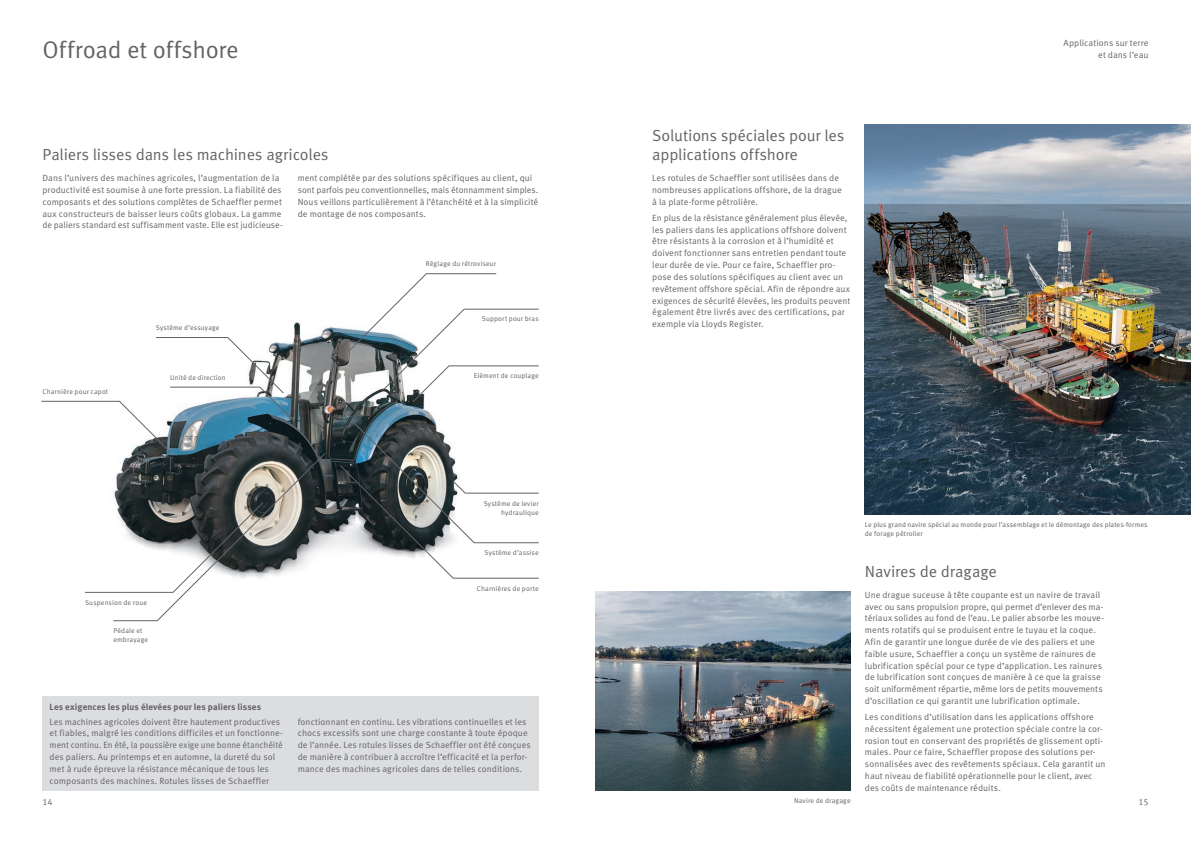
<style>
.page{position:relative;width:1191px;height:842px;background:#fff}
.page>*{position:absolute;margin:0;border:0;box-sizing:border-box;transform-origin:0 0}
.t1{font:24px "Schaeffler Meta";letter-spacing:-.005em;color:#636366}
.t2{font:16px/19px "Schaeffler Meta";letter-spacing:-.01em;color:#636366}
.t3{font:9px/11.8px "Schaeffler Meta";letter-spacing:.005em;color:#636366}
.t4{font:700 9px "Schaeffler Meta";letter-spacing:.01em;color:#636366}
.t5{font:7px/9px "Schaeffler Meta";letter-spacing:.015em;color:#636366}
</style>
<div class="page">
<img style="left:865px;top:125px;width:326px;height:389px">
<img style="left:595px;top:591px;width:255px;height:200px">
<img style="left:113px;top:322px;width:383px;height:300px">
<svg style="left:340px;top:421px;width:199px;height:157px"></svg>
<svg style="left:41px;top:337px;width:284px;height:284px"></svg>
<svg style="left:348px;top:273px;width:191px;height:128px"></svg>
<div style="left:43px;top:696px;width:496px;height:95px;background:#dcdddf"></div>
<h1 class="t1" style="left:43px;top:35px;width:198px">Offroad et offshore</h1>
<h2 class="t2" style="left:43px;top:145px;width:288px">Paliers lisses dans les machines agricoles</h2>
<p class="t3" style="left:43px;top:172px;width:242px">Dans l’univers des machines agricoles, l’augmentation de la productivité est soumise à une forte pression. La fiabilité des composants et des solutions complètes de Schaeffler permet aux constructeurs de baisser leurs coûts globaux. La gamme de paliers standard est suffisamment vaste. Elle est judicieuse-</p>
<p class="t3" style="left:298px;top:172px;width:242px">ment complétée par des solutions spécifiques au client, qui sont parfois peu conventionnelles, mais étonnamment simples.<br>Nous veillons particulièrement à l’étanchéité et à la simplicité de montage de nos composants.</p>
<p class="t5" style="left:426px;top:260px;width:72px">Réglage du rétroviseur</p>
<p class="t5" style="left:43px;top:387px;width:67px">Charnière pour capot</p>
<p class="t5" style="left:156px;top:323px;width:65px">Système d’essuyage</p>
<p class="t5" style="left:170px;top:373px;width:57px">Unité de direction</p>
<p class="t5" style="left:85px;top:598px;width:63px">Suspension de roue</p>
<p class="t5" style="left:113px;top:626px;width:36px">Pédale et embrayage</p>
<p class="t5" style="left:482px;top:315px;width:58px">Support pour bras</p>
<p class="t5" style="left:474px;top:371px;width:66px">Elément de couplage</p>
<p class="t5" style="left:484px;top:499px;width:56px;text-align:right">Système de levier hydraulique</p>
<p class="t5" style="left:484px;top:548px;width:56px">Système d’assise</p>
<p class="t5" style="left:477px;top:584px;width:63px">Charnières de porte</p>
<p class="t4" style="left:50px;top:701px;width:213px">Les exigences les plus élevées pour les paliers lisses</p>
<p class="t3" style="left:50px;top:716px;width:235px">Les machines agricoles doivent être hautement productives et fiables, malgré les conditions difficiles et un fonctionne&shy;ment continu. En été, la poussière exige une bonne étanchéité des paliers. Au printemps et en automne, la dureté du sol met à rude épreuve la résistance mécanique de tous les composants des machines. Rotules lisses de Schaeffler</p>
<p class="t3" style="left:298px;top:716px;width:234px">fonctionnant en continu. Les vibrations continuelles et les chocs excessifs sont une charge constante à toute époque de l’année. Les rotules lisses de Schaeffler ont été conçues de manière à contribuer à accroître l’efficacité et la perfor&shy;mance des machines agricoles dans de telles conditions.</p>
<h2 class="t2" style="left:652px;top:126px;width:194px">Solutions spéciales pour les applications offshore</h2>
<p class="t3" style="left:652px;top:172px;width:191px">Les rotules de Schaeffler sont utilisées dans de nombreuses applications offshore, de la drague à la plate-forme pétrolière.</p>
<p class="t3" style="left:652px;top:212px;width:199px">En plus de la résistance généralement plus élevée, les paliers dans les applications offshore doivent être résistants à la corrosion et à l’humidité et doivent fonctionner sans entretien pendant toute leur durée de vie. Pour ce faire, Schaeffler pro&shy;pose des solutions spécifiques au client avec un revêtement offshore spécial. Afin de répondre aux exigences de sécurité élevées, les produits peuvent également être livrés avec des certifications, par exemple via Lloyds Register.</p>
<p class="t3" style="left:1063px;top:37px;width:86px;text-align:right">Applications sur terre et dans l’eau</p>
<p class="t5" style="left:865px;top:520px;width:284px">Le plus grand navire spécial au monde pour l’assemblage et le démontage des plates-formes de forage pétrolier</p>
<h2 class="t2" style="left:865px;top:562px;width:134px">Navires de dragage</h2>
<p class="t3" style="left:865px;top:589px;width:240px">Une drague suceuse à tête coupante est un navire de travail avec ou sans propulsion propre, qui permet d’enlever des ma&shy;tériaux solides au fond de l’eau. Le palier absorbe les mouve&shy;ments rotatifs qui se produisent entre le tuyau et la coque.<br>Afin de garantir une longue durée de vie des paliers et une faible usure, Schaeffler a conçu un système de rainures de lubrification spécial pour ce type d’application. Les rainures de lubrification sont conçues de manière à ce que la graisse soit uniformément répartie, même lors de petits mouvements d’oscillation ce qui garantit une lubrification optimale.</p>
<p class="t3" style="left:865px;top:711px;width:242px">Les conditions d’utilisation dans les applications offshore nécessitent également une protection spéciale contre la cor&shy;rosion tout en conservant des propriétés de glissement opti&shy;males. Pour ce faire, Schaeffler propose des solutions per&shy;sonnalisées avec des revêtements spéciaux. Cela garantit un haut niveau de fiabilité opérationnelle pour le client, avec des coûts de maintenance réduits.</p>
<p class="t5" style="left:794px;top:796px;width:58px">Navire de dragage</p>
<p class="t3" style="left:43px;top:796px;width:11px">14</p>
<p class="t3" style="left:1138px;top:796px;width:11px">15</p>
</div>
